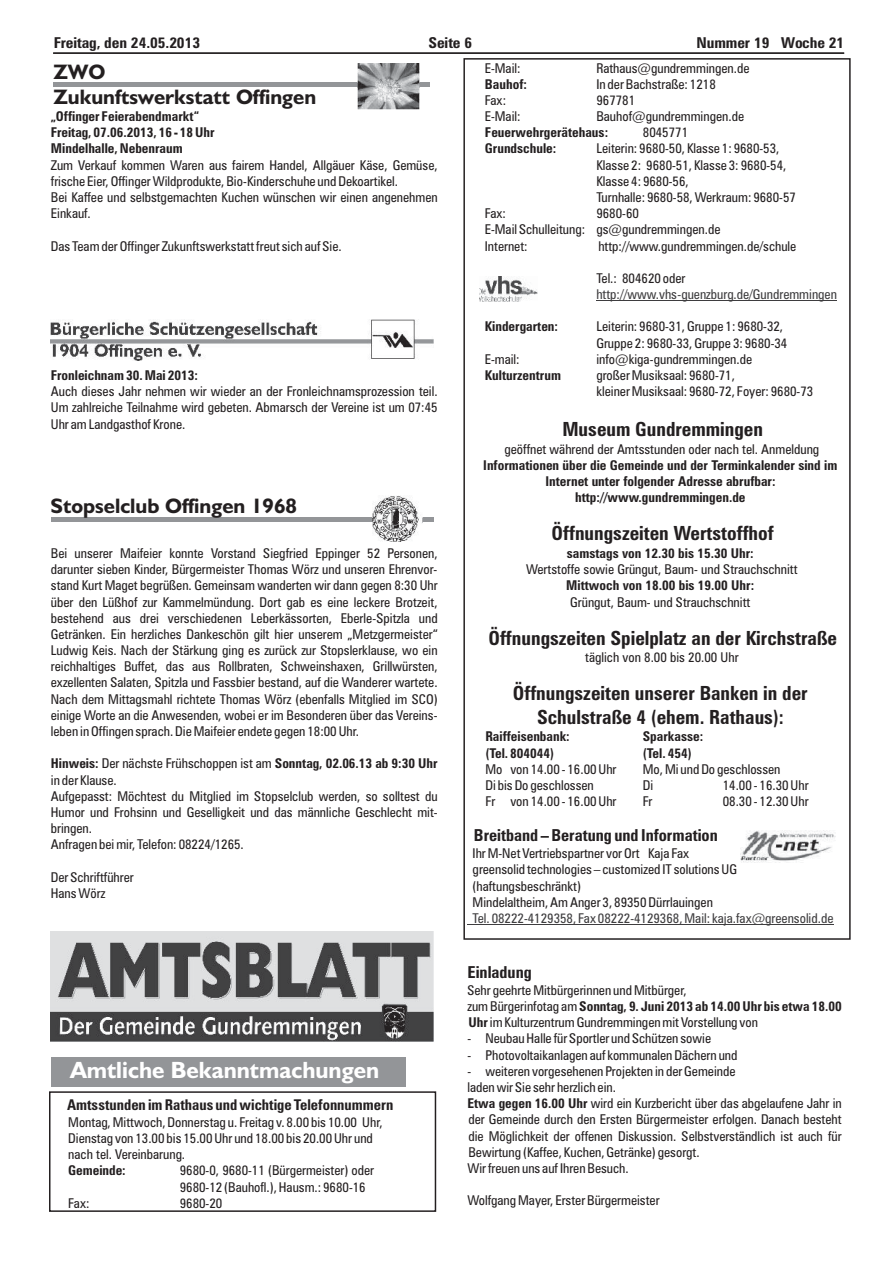
<style>
.page{position:relative;width:893px;height:1263px;background:#fff}
.page>*{position:absolute;margin:0;border:0;box-sizing:border-box;transform-origin:0 0}
.t1{font:700 23.55px "Humanist 521 BT";color:#fff}
.t2{font:700 21px/25.2px "Humanist 521 BT";color:#231f20}
.t3{font:700 condensed 19.5px/23.4px "Zurich BT";color:#231f20;text-align:center}
.t4{font:700 condensed 16.5px "Zurich BT";color:#231f20}
.t5{font:700 condensed 15px "Zurich BT";letter-spacing:-.005em;color:#231f20;scale:1.04 1}
.t6{font:700 condensed 14.85px "Zurich BT";color:#231f20}
.t7{font:condensed 13.5px/16.2px "Zurich BT";color:#231f20}
.t8{font:700 condensed 13.5px/16.2px "Zurich BT";color:#231f20}
.t9{font:condensed 13.5px "Zurich BT";color:#3e3d3f}
.s1{font-weight:700}
</style>
<div class="page">
<div style="left:51px;top:1057px;width:355px;height:29px;background:#939598"></div>
<hr style="left:596px;top:300px;width:241px;height:1px;background:#3e3d3f">
<hr style="left:467px;top:924px;width:366px;height:1px;background:#3e3d3f">
<hr style="left:53px;top:52px;width:791px;height:2px;background:#231f20">
<img style="left:50px;top:320px;width:383px;height:41px">
<hr style="left:54px;top:83px;width:376px;height:4px;background:#939598">
<img style="left:357px;top:63px;width:62px;height:46px">
<hr style="left:51px;top:518px;width:382px;height:4px;background:#939598">
<img style="left:373px;top:496px;width:50px;height:46px">
<img style="left:51px;top:932px;width:382px;height:109px">
<div style="left:49px;top:1091px;width:387px;height:121px;border:1px solid #231f20"></div>
<img style="left:740px;top:830px;width:95px;height:32px">
<img style="left:480px;top:277px;width:58px;height:24px">
<p class="t5" style="left:54px;top:37px;width:142px">Freitag, den 24.05.2013</p>
<p class="t5" style="left:428px;top:37px;width:43px">Seite 6</p>
<p class="t5" style="left:696px;top:37px;width:144px">Nummer 19 Woche 21</p>
<h2 class="t2" style="left:54px;top:61px;width:264px">ZWO<br>Zukunftswerkstatt Offingen</h2>
<p class="t7" style="left:485px;top:61px;width:37px">E-Mail:</p>
<p class="t7" style="left:596px;top:61px;width:155px">Rathaus@gundremmingen.de</p>
<p class="t8" style="left:485px;top:77px;width:44px">Bauhof:</p>
<p class="t7" style="left:596px;top:77px;width:121px">In der Bachstraße: 1218</p>
<p class="t7" style="left:485px;top:93px;width:23px">Fax:</p>
<p class="t7" style="left:596px;top:93px;width:40px">967781</p>
<p class="t7" style="left:485px;top:109px;width:37px">E-Mail:</p>
<p class="t7" style="left:596px;top:109px;width:149px">Bauhof@gundremmingen.de</p>
<p class="t8" style="left:485px;top:126px;width:125px">Feuerwehrgerätehaus:</p>
<p class="t7" style="left:643px;top:126px;width:47px">8045771</p>
<p class="t8" style="left:485px;top:142px;width:73px">Grundschule:</p>
<p class="t7" style="left:596px;top:142px;width:201px">Leiterin: 9680-50, Klasse 1: 9680-53, Klasse 2: 9680-51, Klasse 3: 9680-54, Klasse 4: 9680-56,<br>Turnhalle: 9680-58, Werkraum: 9680-57</p>
<p class="t7" style="left:485px;top:207px;width:23px">Fax:</p>
<p class="t8" style="left:51px;top:109px;width:165px">„Offinger Feierabendmarkt“<br>Freitag, 07.06.2013, 16 - 18 Uhr<br>Mindelhalle, Nebenraum</p>
<p class="t7" style="left:51px;top:158px;width:388px">Zum Verkauf kommen Waren aus fairem Handel, Allgäuer Käse, Gemüse, frische Eier, Offinger Wildprodukte, Bio-Kinderschuhe und Dekoartikel.<br>Bei Kaffee und selbstgemachten Kuchen wünschen wir einen angenehmen Einkauf.</p>
<p class="t7" style="left:51px;top:239px;width:292px">Das Team der Offinger Zukunftswerkstatt freut sich auf Sie.</p>
<p class="t7" style="left:485px;top:207px;width:237px;text-indent:111px">9680-60<br>E-Mail Schulleitung: gs@gundremmingen.de<br>Internet:</p>
<p class="t7" style="left:598px;top:239px;width:199px">http://www.gundremmingen.de/schule</p>
<p class="t7" style="left:596px;top:271px;width:91px">Tel.: 804620 oder</p>
<p class="t8" style="left:51px;top:368px;width:149px">Fronleichnam 30. Mai 2013:</p>
<p class="t7" style="left:51px;top:385px;width:388px;text-align:justify">Auch dieses Jahr nehmen wir wieder an der Fronleichnamsprozession teil.<br>Um zahlreiche Teilnahme wird gebeten. Abmarsch der Vereine ist um 07:45<br>Uhr am Landgasthof Krone.</p>
<h2 class="t2" style="left:51px;top:496px;width:248px">Stopselclub Offingen 1968</h2>
<p class="t7" style="left:51px;top:546px;width:388px;text-align:justify">Bei unserer Maifeier konnte Vorstand Siegfried Eppinger 52 Personen, darunter sieben Kinder, Bürgermeister Thomas Wörz und unseren Ehrenvor&shy;stand Kurt Maget begrüßen. Gemeinsam wanderten wir dann gegen 8:30 Uhr über den Lüßhof zur Kammelmündung. Dort gab es eine leckere Brotzeit, bestehend aus drei verschiedenen Leberkässorten, Eberle-Spitzla und Getränken. Ein herzliches Dankeschön gilt hier unserem „Metzgermeister“ Ludwig Keis. Nach der Stärkung ging es zurück zur Stopslerklause, wo ein reichhaltiges Buffet, das aus Rollbraten, Schweinshaxen, Grillwürsten, exzellenten Salaten, Spitzla und Fassbier bestand, auf die Wanderer wartete.<br>Nach dem Mittagsmahl richtete Thomas Wörz (ebenfalls Mitglied im SCO) einige Worte an die Anwesenden, wobei er im Besonderen über das Vereins&shy;leben in Offingen sprach. Die Maifeier endete gegen 18:00 Uhr.</p>
<p class="t7" style="left:51px;top:757px;width:388px"><span class="s1">Hinweis:</span> Der nächste Frühschoppen ist am <span class="s1">Sonntag, 02.06.13 ab 9:30 Uhr </span>in der Klause.<br>Aufgepasst: Möchtest du Mitglied im Stopselclub werden, so solltest du Humor und Frohsinn und Geselligkeit und das männliche Geschlecht mit&shy;bringen.<br>Anfragen bei mir, Telefon: 08224/1265.</p>
<p class="t7" style="left:51px;top:870px;width:84px">Der Schriftführer<br>Hans Wörz</p>
<p class="t9" style="left:596px;top:289px;width:242px">http://www.vhs-guenzburg.de/Gundremmingen</p>
<p class="t8" style="left:485px;top:320px;width:75px">Kindergarten:</p>
<p class="t7" style="left:596px;top:320px;width:192px">Leiterin: 9680-31, Gruppe 1: 9680-32,<br>Gruppe 2: 9680-33, Gruppe 3: 9680-34</p>
<p class="t7" style="left:485px;top:352px;width:36px">E-mail:</p>
<p class="t7" style="left:596px;top:352px;width:157px">info@kiga-gundremmingen.de</p>
<p class="t8" style="left:485px;top:368px;width:78px">Kulturzentrum</p>
<p class="t7" style="left:596px;top:368px;width:218px">großer Musiksaal: 9680-71,<br>kleiner Musiksaal: 9680-72, Foyer: 9680-73</p>
<h3 class="t3" style="left:562px;top:419px;width:202px">Museum Gundremmingen</h3>
<p class="t7" style="left:504px;top:442px;width:316px">geöffnet während der Amtsstunden oder nach tel. Anmeldung</p>
<p class="t8" style="left:483px;top:458px;width:356px;text-align:center">Informationen über die Gemeinde und der Terminkalender sind im<br>Internet unter folgender Adresse abrufbar: http://www.gundremmingen.de</p>
<h3 class="t3" style="left:552px;top:524px;width:224px">Öffnungszeiten Wertstoffhof</h3>
<p class="t8" style="left:567px;top:546px;width:188px">samstags von 12.30 bis 15.30 Uhr:</p>
<p class="t7" style="left:526px;top:563px;width:273px">Wertstoffe sowie Grüngut, Baum- und Strauchschnitt</p>
<p class="t8" style="left:566px;top:579px;width:189px">Mittwoch von 18.00 bis 19.00 Uhr:</p>
<p class="t7" style="left:570px;top:595px;width:182px">Grüngut, Baum- und Strauchschnitt</p>
<h3 class="t3" style="left:488px;top:628px;width:350px">Öffnungszeiten Spielplatz an der Kirchstraße</h3>
<p class="t7" style="left:585px;top:651px;width:155px">täglich von 8.00 bis 20.00 Uhr</p>
<h3 class="t3" style="left:513px;top:684px;width:296px">Öffnungszeiten unserer Banken in der<br>Schulstraße 4 (ehem. Rathaus):</h3>
<p class="t8" style="left:485px;top:730px;width:86px">Raiffeisenbank:</p>
<p class="t8" style="left:643px;top:730px;width:62px">Sparkasse:</p>
<p class="t8" style="left:485px;top:746px;width:70px">(Tel. 804044)</p>
<p class="t8" style="left:643px;top:746px;width:50px">(Tel. 454)</p>
<p class="t7" style="left:485px;top:762px;width:133px">Mo von 14.00 - 16.00 Uhr</p>
<p class="t7" style="left:643px;top:762px;width:139px">Mo, Mi und Do geschlossen</p>
<p class="t7" style="left:485px;top:778px;width:110px">Di bis Do geschlossen</p>
<p class="t7" style="left:643px;top:778px;width:12px">Di</p>
<p class="t7" style="left:723px;top:778px;width:87px">14.00 - 16.30 Uhr</p>
<p class="t7" style="left:485px;top:794px;width:133px">Fr von 14.00 - 16.00 Uhr</p>
<p class="t7" style="left:643px;top:794px;width:11px">Fr</p>
<p class="t7" style="left:723px;top:794px;width:87px">08.30 - 12.30 Uhr</p>
<p class="t4" style="left:474px;top:829px;width:245px">Breitband – Beratung und Information</p>
<p class="t7" style="left:473px;top:847px;width:266px">Ihr M-Net Vertriebspartner vor Ort Kaja Fax greensolid technologies – customized IT solutions UG (haftungsbeschränkt)<br>Mindelaltheim, Am Anger 3, 89350 Dürrlauingen</p>
<p class="t9" style="left:473px;top:913px;width:362px">Tel. 08222-4129358, Fax 08222-4129368, Mail: kaja.fax@greensolid.de</p>
<p class="t4" style="left:467px;top:966px;width:66px">Einladung</p>
<p class="t7" style="left:467px;top:983px;width:376px">Sehr geehrte Mitbürgerinnen und Mitbürger,<br>zum Bürgerinfotag am <span class="s1">Sonntag, 9. Juni 2013 ab 14.00 Uhr bis etwa 18.00<br>Uhr</span> im Kulturzentrum Gundremmingen mit Vorstellung von</p>
<p class="t7" style="left:467px;top:1032px;width:245px">- Neubau Halle für Sportler und Schützen sowie</p>
<p class="t7" style="left:467px;top:1048px;width:272px">- Photovoltaikanlagen auf kommunalen Dächern und</p>
<p class="t7" style="left:467px;top:1064px;width:376px">- weiteren vorgesehenen Projekten in der Gemeinde<br>laden wir Sie sehr herzlich ein.<br><span class="s1">Etwa gegen 16.00 Uhr</span> wird ein Kurzbericht über das abgelaufene Jahr in</p>
<h1 class="t1" style="left:70px;top:1062px;width:311px">Amtliche Bekanntmachungen</h1>
<p class="t6" style="left:67px;top:1100px;width:328px">Amtsstunden im Rathaus und wichtige Telefonnummern</p>
<p class="t7" style="left:68px;top:1115px;width:316px">Montag, Mittwoch, Donnerstag u. Freitag v. 8.00 bis 10.00 Uhr,</p>
<p class="t7" style="left:468px;top:1113px;width:375px">der Gemeinde durch den Ersten Bürgermeister erfolgen. Danach besteht</p>
<p class="t7" style="left:68px;top:1131px;width:306px">Dienstag von 13.00 bis 15.00 Uhr und 18.00 bis 20.00 Uhr und</p>
<p class="t7" style="left:468px;top:1129px;width:375px">die Möglichkeit der offenen Diskussion. Selbstverständlich ist auch für</p>
<p class="t7" style="left:68px;top:1148px;width:118px">nach tel. Vereinbarung.</p>
<p class="t7" style="left:468px;top:1145px;width:233px">Bewirtung (Kaffee, Kuchen, Getränke) gesorgt.</p>
<p class="t8" style="left:68px;top:1164px;width:59px">Gemeinde:</p>
<p class="t7" style="left:467px;top:1161px;width:163px">Wir freuen uns auf Ihren Besuch.</p>
<p class="t7" style="left:180px;top:1164px;width:196px">9680-0, 9680-11 (Bürgermeister) oder<br>9680-12 (Bauhofl.), Hausm.: 9680-16</p>
<p class="t7" style="left:467px;top:1194px;width:194px">Wolfgang Mayer, Erster Bürgermeister</p>
<p class="t7" style="left:68px;top:1196px;width:23px">Fax:</p>
<p class="t7" style="left:180px;top:1196px;width:44px">9680-20</p>
</div>
